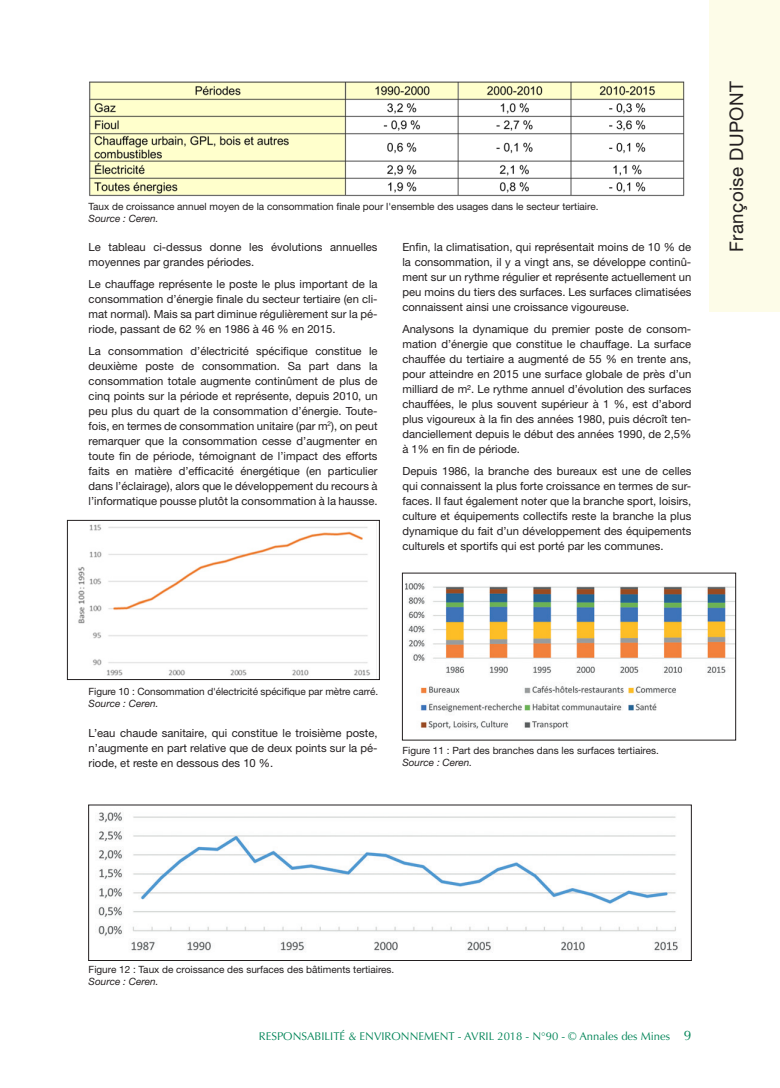
<style>
.page{position:relative;width:780px;height:1088px;background:#fff}
.page>*{position:absolute;margin:0;border:0;box-sizing:border-box;transform-origin:0 0}
.t1{font:18.75px "Helvetica Neue";letter-spacing:.02em;color:#231f20}
.texte_courant{font:11.25px/15px "Helvetica Neue";color:#231f20;text-align:justify}
.t2{font:11.25px "Optima";color:#008457}
.légende{font:10px "Helvetica Neue";color:#231f20}
.légende-2{font:italic 10px "Helvetica Neue";color:#231f20}
.s1{font-size:13.75px}
</style>
<div class="page">
<div style="left:709px;top:0;width:71px;height:312px;background:#fdfce8"></div>
<img style="left:89px;top:81px;width:596px;height:116px">
<img style="left:78px;top:522px;width:299px;height:156px">
<div style="left:67px;top:520px;width:312px;height:160px;border:1px solid #231f20"></div>
<img style="left:98px;top:812px;width:580px;height:139px">
<img style="left:405px;top:583px;width:328px;height:146px">
<p class="légende" style="left:89px;top:200px;width:511px">Taux de croissance annuel moyen de la consommation finale pour l'ensemble des usages dans le secteur tertiaire.</p>
<p class="légende-2" style="left:89px;top:212px;width:71px">Source : Ceren.</p>
<p class="texte_courant" style="left:89px;top:239px;width:290px">Le tableau ci-dessus donne les évolutions annuelles moyennes par grandes périodes.</p>
<p class="texte_courant" style="left:89px;top:276px;width:290px">Le chauffage représente le poste le plus important de la consommation d’énergie finale du secteur tertiaire (en cli&shy;mat normal). Mais sa part diminue régulièrement sur la pé&shy;riode, passant de 62 % en 1986 à 46 % en 2015.</p>
<p class="texte_courant" style="left:89px;top:343px;width:290px">La consommation d’électricité spécifique constitue le deuxième poste de consommation. Sa part dans la consommation totale augmente continûment de plus de cinq points sur la période et représente, depuis 2010, un peu plus du quart de la consommation d’énergie. Toute&shy;fois, en termes de consommation unitaire (par m<sup>2</sup>), on peut remarquer que la consommation cesse d’augmenter en toute fin de période, témoignant de l’impact des efforts faits en matière d’efficacité énergétique (en particulier dans l’éclairage), alors que le développement du recours à l’informatique pousse plutôt la consommation à la hausse.</p>
<p class="texte_courant" style="left:402px;top:239px;width:290px">Enfin, la climatisation, qui représentait moins de 10 % de la consommation, il y a vingt ans, se développe continû&shy;ment sur un rythme régulier et représente actuellement un peu moins du tiers des surfaces. Les surfaces climatisées connaissent ainsi une croissance vigoureuse.</p>
<p class="texte_courant" style="left:402px;top:321px;width:290px">Analysons la dynamique du premier poste de consom&shy;mation d’énergie que constitue le chauffage. La surface chauffée du tertiaire a augmenté de 55 % en trente ans, pour atteindre en 2015 une surface globale de près d’un milliard de m². Le rythme annuel d’évolution des surfaces chauffées, le plus souvent supérieur à 1 %, est d’abord plus vigoureux à la fin des années 1980, puis décroît ten&shy;danciellement depuis le début des années 1990, de 2,5% à 1% en fin de période.</p>
<p class="texte_courant" style="left:402px;top:463px;width:290px">Depuis 1986, la branche des bureaux est une de celles qui connaissent la plus forte croissance en termes de sur&shy;faces. Il faut également noter que la branche sport, loisirs, culture et équipements collectifs reste la branche la plus dynamique du fait d’un développement des équipements culturels et sportifs qui est porté par les communes.</p>
<p class="t1" style="left:725px;top:252px;width:172px;rotate:-90deg">Françoise DUPONT</p>
<p class="légende" style="left:89px;top:686px;width:291px">Figure 10 : Consommation d'électricité spécifique par mètre carré.</p>
<p class="légende-2" style="left:89px;top:698px;width:71px">Source : Ceren.</p>
<p class="texte_courant" style="left:89px;top:725px;width:290px">L’eau chaude sanitaire, qui constitue le troisième poste, n’augmente en part relative que de deux points sur la pé&shy;riode, et reste en dessous des 10 %.</p>
<p class="légende" style="left:402px;top:744px;width:258px">Figure 11 : Part des branches dans les surfaces tertiaires.</p>
<p class="légende-2" style="left:402px;top:756px;width:71px">Source : Ceren.</p>
<p class="légende" style="left:89px;top:963px;width:307px">Figure 12 : Taux de croissance des surfaces des bâtiments tertiaires.</p>
<p class="légende-2" style="left:89px;top:975px;width:71px">Source : Ceren.</p>
<p class="t2" style="left:259px;top:1030px;width:434px">RESPONSABILITÉ &amp; ENVIRONNEMENT - AVRIL 2018 - N°90 - © Annales des Mines <span class="s1">9</span></p>
</div>
